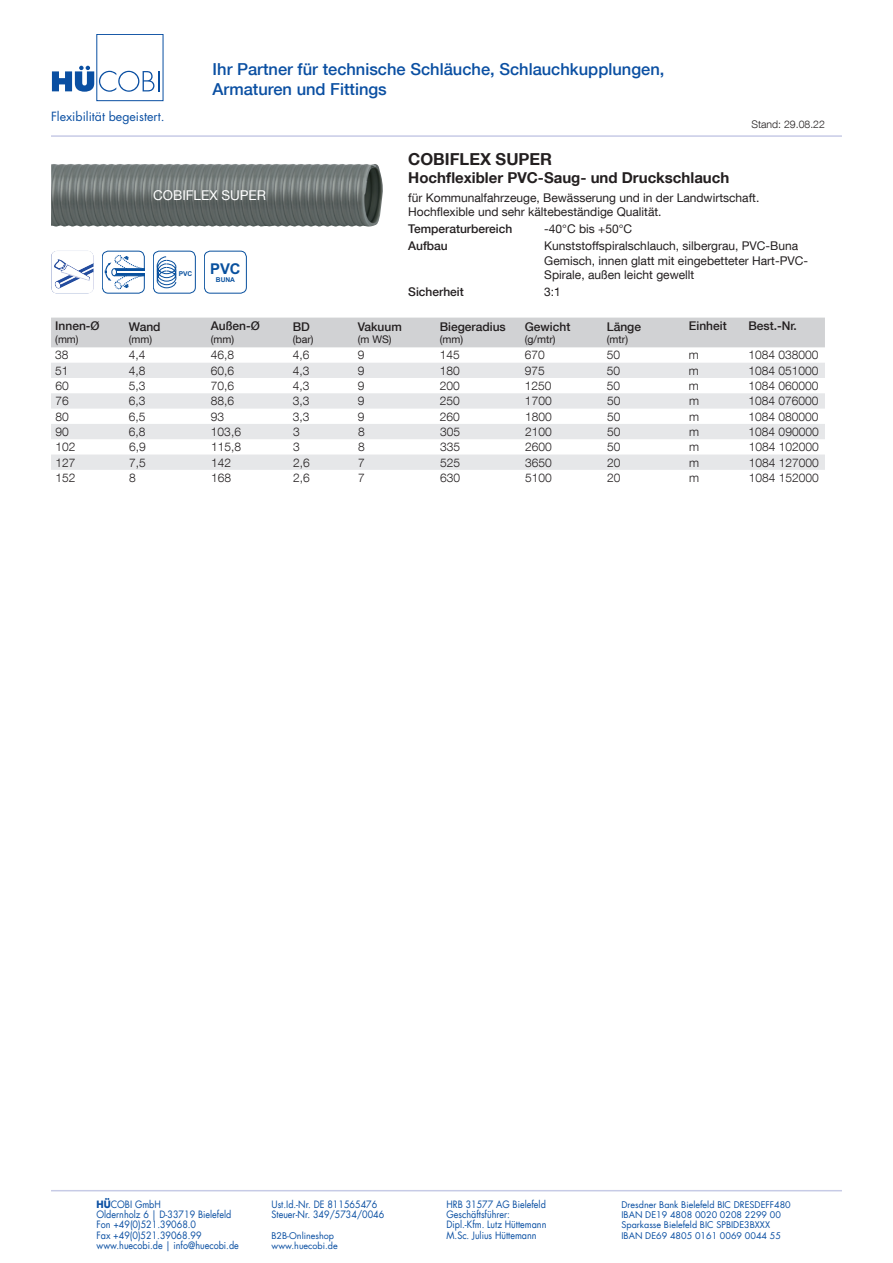
<style>
.page{position:relative;width:893px;height:1263px;background:#fff}
.page>*{position:absolute;margin:0;border:0;box-sizing:border-box;transform-origin:0 0}
.t1{font:500 16.5px/19.8px "Helvetica Neue LT Com";color:#0a4fa2}
.t2{font:700 16.5px "Helvetica Neue LT Com";color:#231f20}
.t3{font:700 15px "Helvetica Neue LT Com";color:#231f20}
.t4{font:700 14.85px "Arial";color:#08509e}
.t5{font:13.5px "Helvetica Neue LT Com";color:#fff}
.t6{font:12.3px "Futura LT";color:#0a4fa2}
.t7{font:300 12px "Helvetica Neue LT Com";color:#231f20}
.t8{font:12px/14.4px "Helvetica Neue LT Com";color:#231f20}
.t9{font:500 12px "Helvetica Neue LT Com";color:#231f20}
.t10{font:10.5px "Helvetica Neue LT Com";color:#231f20}
.t11{font:300 10.5px "Helvetica Neue LT Com";color:#231f20}
.t12{font:9.9px "Futura LT";color:#0a4fa2;scale:.91 1}
.t13{font:9px "Futura LT";color:#0a4fa2}
.t14{font:700 6.6px "Arial";color:#08509e}
.s1{font-weight:700}
</style>
<div class="page">
<hr style="left:51px;top:1190px;width:791px;height:1px;background:#c7cbe6">
<div style="left:96px;top:34px;width:67px;height:67px;border:1px solid #0a4fa2"></div>
<svg style="left:52px;top:66px;width:108px;height:26px"></svg>
<hr style="left:51px;top:135px;width:791px;height:2px;background:#c7cbe6">
<div style="left:51px;top:318px;width:774px;height:29px;background:#d1d2d4"></div>
<svg style="left:51px;top:363px;width:774px;height:107px;fill:#e6e7e9"></svg>
<img style="left:51px;top:251px;width:43px;height:42px">
<img style="left:51px;top:164px;width:332px;height:63px">
<div style="left:102px;top:251px;width:43px;height:42px;border:1px solid #08509e;border-radius:6px"></div>
<svg style="left:105px;top:255px;width:40px;height:34px"></svg>
<div style="left:153px;top:251px;width:43px;height:42px;border:1px solid #08509e;border-radius:6px"></div>
<svg style="left:157px;top:256px;width:20px;height:32px"></svg>
<div style="left:204px;top:251px;width:43px;height:42px;border:1px solid #08509e;border-radius:6px"></div>
<p class="t6" style="left:51px;top:108px;width:115px">Flexibilität begeistert.</p>
<h1 class="t1" style="left:213px;top:59px;width:453px">Ihr Partner für technische Schläuche, Schlauchkupplungen,<br>Armaturen und Fittings</h1>
<p class="t11" style="left:751px;top:118px;width:75px">Stand: 29.08.22</p>
<p class="t9" style="left:55px;top:319px;width:46px">Innen-Ø</p>
<p class="t10" style="left:55px;top:333px;width:25px">(mm)</p>
<p class="t5" style="left:153px;top:187px;width:114px">COBIFLEX SUPER</p>
<p class="t9" style="left:129px;top:319px;width:33px">Wand</p>
<p class="t10" style="left:129px;top:333px;width:25px">(mm)</p>
<p class="t14" style="left:179px;top:269px;width:15px">PVC</p>
<p class="t4" style="left:210px;top:259px;width:32px">PVC</p>
<p class="t14" style="left:216px;top:276px;width:21px">BUNA</p>
<p class="t9" style="left:211px;top:319px;width:51px">Außen-Ø</p>
<p class="t10" style="left:211px;top:333px;width:25px">(mm)</p>
<p class="t9" style="left:293px;top:319px;width:19px">BD</p>
<p class="t10" style="left:293px;top:333px;width:22px">(bar)</p>
<h1 class="t2" style="left:408px;top:149px;width:145px">COBIFLEX SUPER</h1>
<p class="t3" style="left:408px;top:168px;width:323px">Hochflexibler PVC-Saug- und Druckschlauch</p>
<p class="t8" style="left:408px;top:190px;width:353px">für Kommunalfahrzeuge, Bewässerung und in der Landwirtschaft.<br>Hochflexible und sehr kältebeständige Qualität.</p>
<p class="t9" style="left:408px;top:222px;width:106px">Temperaturbereich</p>
<p class="t8" style="left:544px;top:222px;width:89px">-40°C bis +50°C</p>
<p class="t9" style="left:408px;top:239px;width:41px">Aufbau</p>
<p class="t8" style="left:544px;top:239px;width:265px">Kunststoffspiralschlauch, silbergrau, PVC-Buna<br>Gemisch, innen glatt mit eingebetteter Hart-PVC-<br>Spirale, außen leicht gewellt</p>
<p class="t9" style="left:408px;top:285px;width:57px">Sicherheit</p>
<p class="t8" style="left:544px;top:285px;width:18px">3:1</p>
<p class="t9" style="left:358px;top:319px;width:46px">Vakuum</p>
<p class="t10" style="left:358px;top:333px;width:35px">(m WS)</p>
<p class="t9" style="left:440px;top:319px;width:68px">Biegeradius</p>
<p class="t10" style="left:440px;top:333px;width:25px">(mm)</p>
<p class="t9" style="left:525px;top:319px;width:47px">Gewicht</p>
<p class="t10" style="left:525px;top:333px;width:32px">(g/mtr)</p>
<p class="t9" style="left:607px;top:319px;width:36px">Länge</p>
<p class="t10" style="left:607px;top:333px;width:23px">(mtr)</p>
<p class="t9" style="left:689px;top:318px;width:39px">Einheit</p>
<p class="t9" style="left:748px;top:318px;width:50px">Best.-Nr.</p>
<p class="t7" style="left:55px;top:348px;width:15px">38</p>
<p class="t7" style="left:129px;top:348px;width:18px">4,4</p>
<p class="t7" style="left:211px;top:348px;width:25px">46,8</p>
<p class="t7" style="left:293px;top:348px;width:18px">4,6</p>
<p class="t7" style="left:358px;top:348px;width:8px">9</p>
<p class="t7" style="left:440px;top:348px;width:22px">145</p>
<p class="t7" style="left:525px;top:348px;width:22px">670</p>
<p class="t7" style="left:607px;top:348px;width:15px">50</p>
<p class="t7" style="left:689px;top:348px;width:11px">m</p>
<p class="t7" style="left:748px;top:348px;width:72px">1084 038000</p>
<p class="t7" style="left:55px;top:363px;width:15px">51</p>
<p class="t7" style="left:129px;top:363px;width:18px">4,8</p>
<p class="t7" style="left:211px;top:363px;width:25px">60,6</p>
<p class="t7" style="left:293px;top:363px;width:18px">4,3</p>
<p class="t7" style="left:358px;top:363px;width:8px">9</p>
<p class="t7" style="left:440px;top:363px;width:22px">180</p>
<p class="t7" style="left:525px;top:363px;width:22px">975</p>
<p class="t7" style="left:607px;top:363px;width:15px">50</p>
<p class="t7" style="left:689px;top:363px;width:11px">m</p>
<p class="t7" style="left:748px;top:363px;width:72px">1084 051000</p>
<p class="t7" style="left:55px;top:378px;width:15px">60</p>
<p class="t7" style="left:129px;top:378px;width:18px">5,3</p>
<p class="t7" style="left:211px;top:378px;width:25px">70,6</p>
<p class="t7" style="left:293px;top:378px;width:18px">4,3</p>
<p class="t7" style="left:358px;top:378px;width:8px">9</p>
<p class="t7" style="left:440px;top:378px;width:22px">200</p>
<p class="t7" style="left:525px;top:378px;width:28px">1250</p>
<p class="t7" style="left:607px;top:378px;width:15px">50</p>
<p class="t7" style="left:689px;top:378px;width:11px">m</p>
<p class="t7" style="left:748px;top:378px;width:72px">1084 060000</p>
<p class="t7" style="left:55px;top:394px;width:15px">76</p>
<p class="t7" style="left:129px;top:394px;width:18px">6,3</p>
<p class="t7" style="left:211px;top:394px;width:25px">88,6</p>
<p class="t7" style="left:293px;top:394px;width:18px">3,3</p>
<p class="t7" style="left:358px;top:394px;width:8px">9</p>
<p class="t7" style="left:440px;top:394px;width:22px">250</p>
<p class="t7" style="left:525px;top:394px;width:28px">1700</p>
<p class="t7" style="left:607px;top:394px;width:15px">50</p>
<p class="t7" style="left:689px;top:394px;width:11px">m</p>
<p class="t7" style="left:748px;top:394px;width:72px">1084 076000</p>
<p class="t7" style="left:55px;top:409px;width:15px">80</p>
<p class="t7" style="left:129px;top:409px;width:18px">6,5</p>
<p class="t7" style="left:211px;top:409px;width:15px">93</p>
<p class="t7" style="left:293px;top:409px;width:18px">3,3</p>
<p class="t7" style="left:358px;top:409px;width:8px">9</p>
<p class="t7" style="left:440px;top:409px;width:22px">260</p>
<p class="t7" style="left:525px;top:409px;width:28px">1800</p>
<p class="t7" style="left:607px;top:409px;width:15px">50</p>
<p class="t7" style="left:689px;top:409px;width:11px">m</p>
<p class="t7" style="left:749px;top:409px;width:72px">1084 080000</p>
<p class="t7" style="left:55px;top:424px;width:15px">90</p>
<p class="t7" style="left:129px;top:424px;width:18px">6,8</p>
<p class="t7" style="left:211px;top:424px;width:32px">103,6</p>
<p class="t7" style="left:293px;top:424px;width:8px">3</p>
<p class="t7" style="left:358px;top:424px;width:8px">8</p>
<p class="t7" style="left:440px;top:424px;width:22px">305</p>
<p class="t7" style="left:525px;top:424px;width:28px">2100</p>
<p class="t7" style="left:607px;top:424px;width:15px">50</p>
<p class="t7" style="left:689px;top:424px;width:11px">m</p>
<p class="t7" style="left:749px;top:424px;width:72px">1084 090000</p>
<p class="t7" style="left:55px;top:440px;width:22px">102</p>
<p class="t7" style="left:129px;top:440px;width:18px">6,9</p>
<p class="t7" style="left:211px;top:440px;width:32px">115,8</p>
<p class="t7" style="left:293px;top:440px;width:8px">3</p>
<p class="t7" style="left:358px;top:440px;width:8px">8</p>
<p class="t7" style="left:440px;top:440px;width:22px">335</p>
<p class="t7" style="left:525px;top:440px;width:28px">2600</p>
<p class="t7" style="left:607px;top:440px;width:15px">50</p>
<p class="t7" style="left:689px;top:440px;width:11px">m</p>
<p class="t7" style="left:749px;top:440px;width:72px">1084 102000</p>
<p class="t7" style="left:56px;top:455px;width:22px">127</p>
<p class="t7" style="left:129px;top:455px;width:18px">7,5</p>
<p class="t7" style="left:211px;top:455px;width:22px">142</p>
<p class="t7" style="left:293px;top:455px;width:18px">2,6</p>
<p class="t7" style="left:358px;top:455px;width:8px">7</p>
<p class="t7" style="left:440px;top:455px;width:22px">525</p>
<p class="t7" style="left:525px;top:455px;width:28px">3650</p>
<p class="t7" style="left:607px;top:455px;width:15px">20</p>
<p class="t7" style="left:689px;top:455px;width:11px">m</p>
<p class="t7" style="left:749px;top:455px;width:72px">1084 127000</p>
<p class="t7" style="left:56px;top:470px;width:22px">152</p>
<p class="t7" style="left:129px;top:470px;width:8px">8</p>
<p class="t7" style="left:211px;top:470px;width:22px">168</p>
<p class="t7" style="left:293px;top:470px;width:18px">2,6</p>
<p class="t7" style="left:358px;top:470px;width:8px">7</p>
<p class="t7" style="left:440px;top:470px;width:22px">630</p>
<p class="t7" style="left:525px;top:470px;width:28px">5100</p>
<p class="t7" style="left:607px;top:470px;width:15px">20</p>
<p class="t7" style="left:689px;top:470px;width:11px">m</p>
<p class="t7" style="left:749px;top:470px;width:72px">1084 152000</p>
<p class="t12" style="left:97px;top:1198px;width:72px"><span class="s1">HÜ</span>COBI GmbH</p>
<p class="t12" style="left:271px;top:1198px;width:118px">Ust.Id.-Nr. DE 811565476</p>
<p class="t12" style="left:446px;top:1198px;width:111px">HRB 31577 AG Bielefeld</p>
<p class="t13" style="left:621px;top:1199px;width:171px">Dresdner Bank Bielefeld BIC DRESDEFF480</p>
<p class="t12" style="left:97px;top:1208px;width:150px">Oldernholz 6 | D-33719 Bielefeld</p>
<p class="t12" style="left:271px;top:1208px;width:125px">Steuer-Nr. 349/5734/0046</p>
<p class="t12" style="left:446px;top:1208px;width:71px">Geschäftsführer:</p>
<p class="t13" style="left:621px;top:1209px;width:161px">IBAN DE19 4808 0020 0208 2299 00</p>
<p class="t12" style="left:97px;top:1218px;width:111px">Fon +49(0)521.39068.0</p>
<p class="t12" style="left:446px;top:1218px;width:111px">Dipl.-Kfm. Lutz Hüttemann</p>
<p class="t13" style="left:621px;top:1219px;width:150px">Sparkasse Bielefeld BIC SPBIDE3BXXX</p>
<p class="t12" style="left:97px;top:1229px;width:117px">Fax +49(0)521.39068.99</p>
<p class="t13" style="left:271px;top:1229px;width:64px">B2B-Onlineshop</p>
<p class="t12" style="left:446px;top:1229px;width:101px">M.Sc. Julius Hüttemann</p>
<p class="t13" style="left:621px;top:1229px;width:161px">IBAN DE69 4805 0161 0069 0044 55</p>
<p class="t12" style="left:97px;top:1239px;width:158px">www.huecobi.de | info@huecobi.de</p>
<p class="t13" style="left:271px;top:1240px;width:68px">www.huecobi.de</p>
</div>
